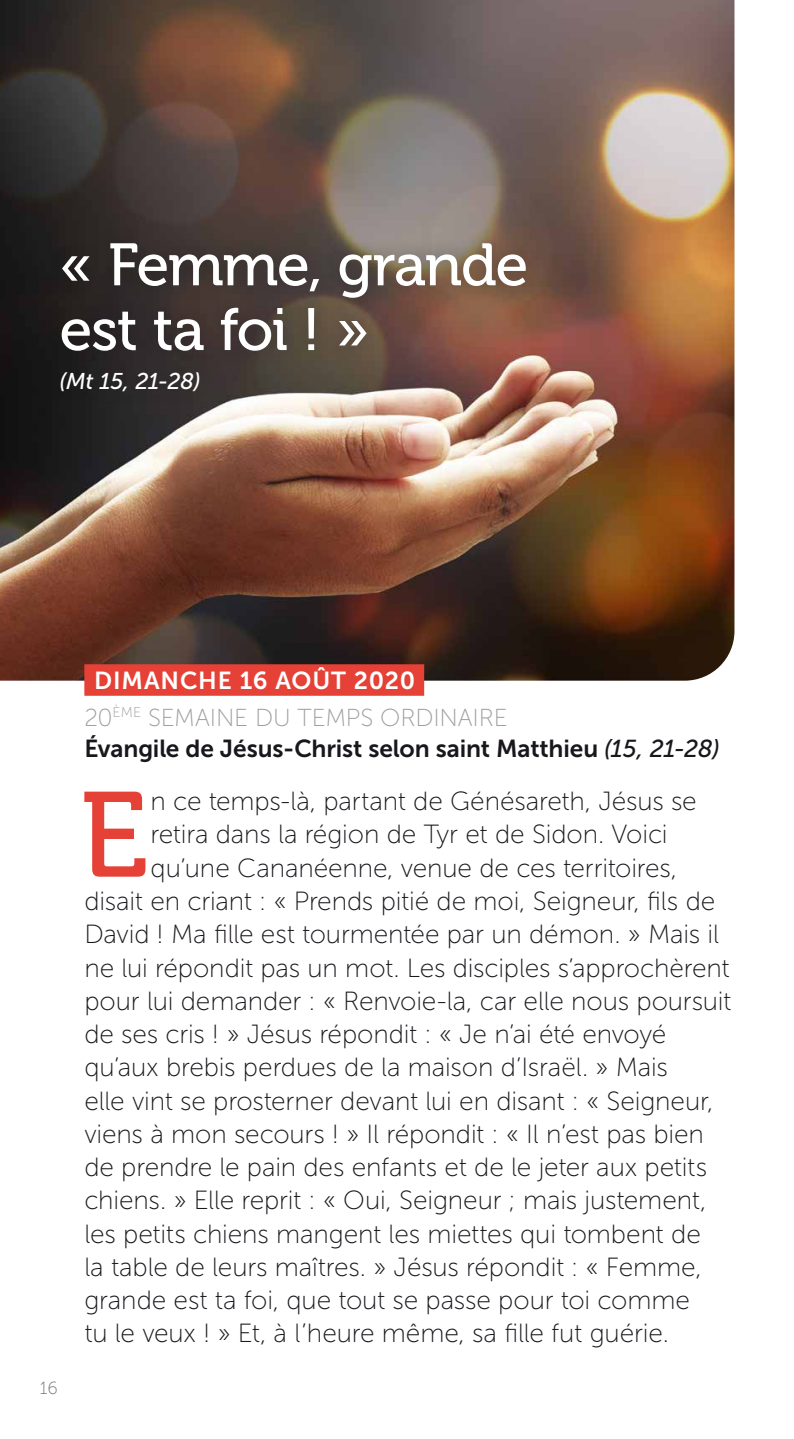
<style>
.page{position:relative;width:794px;height:1439px;background:#fff}
.page>*{position:absolute;margin:0;border:0;box-sizing:border-box;transform-origin:0 0}
.t1{font:120.4px "Museo 500";color:#e64136}
.t2{font:59.5px/64.8px "Museo 500";letter-spacing:-.02em;color:#fff}
.t3{font:26.25px "Museo Sans 100";letter-spacing:-.005em;color:#1a171c}
.t4{font:24.5px "Museo Sans 700";letter-spacing:-.005em;color:#1a171c}
.t5{font:24.5px "Museo Sans 100";letter-spacing:-.01em;color:#9d9ea0}
.t6{font:24.5px "Museo Sans 700";letter-spacing:.03em;color:#fff}
.t7{font:italic 22.75px "Museo Sans 500";letter-spacing:-.01em;color:#fff}
.t8{font:17.5px "Museo Sans 100";color:#707173}
.s1{font-family:"Museo Sans 500";font-style:italic}
</style>
<div class="page">
<img style="left:0;top:0;width:734px;height:680px">
<div style="left:84px;top:664px;width:340px;height:32px;background:#e64136"></div>
<div style="left:45px;top:227px;width:496px;height:178px;background:#1a171c;opacity:.4"></div>
<h2 class="t2" style="left:60px;top:233px;width:470px">« Femme, grande est ta foi ! »</h2>
<p class="t7" style="left:60px;top:368px;width:143px">(Mt 15, 21-28)</p>
<p class="t8" style="left:40px;top:1378px;width:20px">16</p>
<p class="t6" style="left:94px;top:667px;width:322px">DIMANCHE 16 AOÛT 2020</p>
<p class="t5" style="left:84px;top:704px;width:425px">20<sup>ÈME</sup> SEMAINE DU TEMPS ORDINAIRE</p>
<p class="t4" style="left:84px;top:735px;width:637px">Évangile de Jésus-Christ selon saint Matthieu <span class="s1">(15, 21-28)</span></p>
<h1 class="t1" style="left:80px;top:769px;width:70px">E</h1>
<p class="t3" style="left:151px;top:787px;width:547px">n ce temps-là, partant de Génésareth, Jésus se</p>
<p class="t3" style="left:151px;top:820px;width:518px">retira dans la région de Tyr et de Sidon. Voici</p>
<p class="t3" style="left:151px;top:854px;width:528px">qu’une Cananéenne, venue de ces territoires,</p>
<p class="t3" style="left:84px;top:887px;width:632px">disait en criant : « Prends pitié de moi, Seigneur, fils de</p>
<p class="t3" style="left:84px;top:920px;width:636px">David ! Ma fille est tourmentée par un démon. » Mais il</p>
<p class="t3" style="left:84px;top:953px;width:647px">ne lui répondit pas un mot. Les disciples s’approchèrent</p>
<p class="t3" style="left:84px;top:987px;width:648px">pour lui demander : « Renvoie-la, car elle nous poursuit</p>
<p class="t3" style="left:84px;top:1020px;width:583px">de ses cris ! » Jésus répondit : « Je n’ai été envoyé</p>
<p class="t3" style="left:84px;top:1053px;width:585px">qu’aux brebis perdues de la maison d’Israël. » Mais</p>
<p class="t3" style="left:84px;top:1086px;width:630px">elle vint se prosterner devant lui en disant : « Seigneur,</p>
<p class="t3" style="left:84px;top:1120px;width:621px">viens à mon secours ! » Il répondit : « Il n’est pas bien</p>
<p class="t3" style="left:84px;top:1153px;width:624px">de prendre le pain des enfants et de le jeter aux petits</p>
<p class="t3" style="left:84px;top:1186px;width:623px">chiens. » Elle reprit : « Oui, Seigneur ; mais justement,</p>
<p class="t3" style="left:84px;top:1219px;width:618px">les petits chiens mangent les miettes qui tombent de</p>
<p class="t3" style="left:84px;top:1253px;width:619px">la table de leurs maîtres. » Jésus répondit : « Femme,</p>
<p class="t3" style="left:84px;top:1286px;width:607px">grande est ta foi, que tout se passe pour toi comme</p>
<p class="t3" style="left:84px;top:1319px;width:586px">tu le veux ! » Et, à l’heure même, sa fille fut guérie.</p>
</div>
